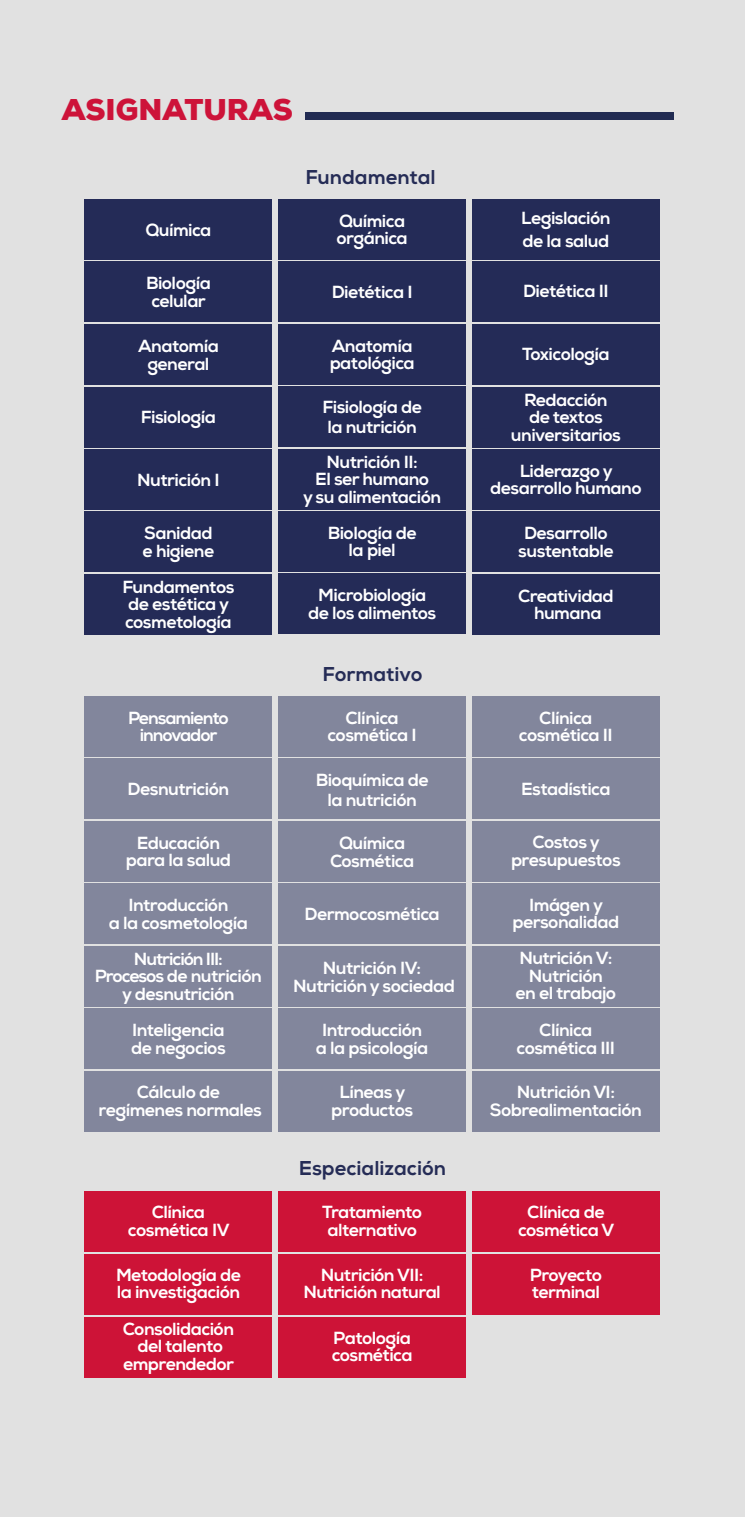
<style>
.page{position:relative;width:745px;height:1517px;background:#fff}
.page>*{position:absolute;margin:0;border:0;box-sizing:border-box;transform-origin:0 0}
.t1{font:900 30px "Nexa";color:#cd1339}
.t2{font:800 20px "Nexa";color:#252c56}
.t3{font:800 17.5px/17.5px "Nexa";letter-spacing:-.03em;color:#fff;text-align:center}
.t4{font:800 17.5px/17.5px "Nexa";letter-spacing:-.06em;color:#fff;text-align:center}
</style>
<div class="page">
<div style="left:0;top:0;width:744px;height:1517px;background:#e1e1e1"></div>
<div style="left:85px;top:199px;width:187px;height:61px;background:#242b57"></div>
<div style="left:85px;top:696px;width:187px;height:60px;background:#82869c"></div>
<div style="left:85px;top:1191px;width:187px;height:61px;background:#cd1337"></div>
<div style="left:85px;top:325px;width:187px;height:60px;background:#242b57"></div>
<div style="left:85px;top:821px;width:187px;height:60px;background:#82869c"></div>
<div style="left:85px;top:1317px;width:187px;height:60px;background:#cd1337"></div>
<div style="left:85px;top:449px;width:187px;height:61px;background:#242b57"></div>
<div style="left:85px;top:946px;width:187px;height:60px;background:#82869c"></div>
<div style="left:85px;top:262px;width:187px;height:60px;background:#242b57"></div>
<div style="left:85px;top:758px;width:187px;height:60px;background:#82869c"></div>
<div style="left:85px;top:1254px;width:187px;height:60px;background:#cd1337"></div>
<div style="left:85px;top:387px;width:187px;height:60px;background:#242b57"></div>
<div style="left:85px;top:884px;width:187px;height:60px;background:#82869c"></div>
<div style="left:85px;top:512px;width:187px;height:60px;background:#242b57"></div>
<div style="left:85px;top:574px;width:187px;height:60px;background:#242b57"></div>
<div style="left:85px;top:1008px;width:187px;height:60px;background:#82869c"></div>
<div style="left:85px;top:1071px;width:187px;height:60px;background:#82869c"></div>
<div style="left:278px;top:199px;width:187px;height:61px;background:#242b57"></div>
<div style="left:278px;top:696px;width:187px;height:60px;background:#82869c"></div>
<div style="left:278px;top:1191px;width:187px;height:61px;background:#cd1337"></div>
<div style="left:278px;top:324px;width:187px;height:60px;background:#242b57"></div>
<div style="left:278px;top:821px;width:187px;height:60px;background:#82869c"></div>
<div style="left:278px;top:1317px;width:187px;height:60px;background:#cd1337"></div>
<div style="left:278px;top:449px;width:187px;height:60px;background:#242b57"></div>
<div style="left:278px;top:946px;width:187px;height:60px;background:#82869c"></div>
<div style="left:278px;top:261px;width:187px;height:61px;background:#242b57"></div>
<div style="left:278px;top:758px;width:187px;height:60px;background:#82869c"></div>
<div style="left:278px;top:1254px;width:187px;height:60px;background:#cd1337"></div>
<div style="left:278px;top:387px;width:187px;height:60px;background:#242b57"></div>
<div style="left:278px;top:884px;width:187px;height:60px;background:#82869c"></div>
<div style="left:278px;top:511px;width:187px;height:61px;background:#242b57"></div>
<div style="left:278px;top:574px;width:187px;height:60px;background:#242b57"></div>
<div style="left:278px;top:1008px;width:187px;height:60px;background:#82869c"></div>
<div style="left:278px;top:1071px;width:187px;height:60px;background:#82869c"></div>
<div style="left:472px;top:199px;width:187px;height:61px;background:#242b57"></div>
<div style="left:472px;top:696px;width:187px;height:60px;background:#82869c"></div>
<div style="left:472px;top:1191px;width:187px;height:61px;background:#cd1337"></div>
<div style="left:472px;top:261px;width:187px;height:60px;background:#242b57"></div>
<div style="left:472px;top:821px;width:187px;height:60px;background:#82869c"></div>
<div style="left:472px;top:449px;width:187px;height:61px;background:#242b57"></div>
<div style="left:472px;top:946px;width:187px;height:60px;background:#82869c"></div>
<div style="left:472px;top:324px;width:187px;height:60px;background:#242b57"></div>
<div style="left:472px;top:758px;width:187px;height:60px;background:#82869c"></div>
<div style="left:472px;top:1254px;width:187px;height:60px;background:#cd1337"></div>
<div style="left:472px;top:387px;width:187px;height:60px;background:#242b57"></div>
<div style="left:472px;top:884px;width:187px;height:60px;background:#82869c"></div>
<div style="left:472px;top:512px;width:187px;height:60px;background:#242b57"></div>
<div style="left:472px;top:574px;width:187px;height:60px;background:#242b57"></div>
<div style="left:472px;top:1008px;width:187px;height:60px;background:#82869c"></div>
<div style="left:472px;top:1071px;width:187px;height:60px;background:#82869c"></div>
<div style="left:305px;top:112px;width:368px;height:7px;background:#212b52"></div>
<h1 class="t1" style="left:62px;top:90px;width:232px">ASIGNATURAS</h1>
<p class="t3" style="left:145px;top:221px;width:68px">Química</p>
<p class="t3" style="left:146px;top:275px;width:66px">Biología celular</p>
<p class="t3" style="left:138px;top:338px;width:82px">Anatomía general</p>
<p class="t3" style="left:141px;top:409px;width:77px">Fisiología</p>
<p class="t3" style="left:137px;top:471px;width:84px">Nutrición I</p>
<p class="t3" style="left:142px;top:525px;width:73px;text-align:left">Sanidad e higiene</p>
<p class="t3" style="left:122px;top:578px;width:113px;text-align:left">Fundamentos de estética y cosmetología</p>
<p class="t4" style="left:128px;top:709px;width:102px">Pensamiento innovador</p>
<p class="t3" style="left:127px;top:780px;width:103px">Desnutrición</p>
<p class="t3" style="left:126px;top:834px;width:107px">Educación para la salud</p>
<p class="t3" style="left:109px;top:896px;width:141px">Introducción<br>a la cosmetología</p>
<p class="t2" style="left:305px;top:165px;width:132px">Fundamental</p>
<p class="t3" style="left:336px;top:212px;width:73px;text-align:left">Química orgánica</p>
<p class="t3" style="left:331px;top:283px;width:82px">Dietética I</p>
<p class="t3" style="left:329px;top:337px;width:86px;text-align:left">Anatomía patológica</p>
<p class="t3" style="left:322px;top:397px;width:101px;line-height:20px;text-align:left">Fisiología de la nutrición</p>
<p class="t3" style="left:303px;top:453px;width:140px">Nutrición II:<br>El ser humano<br>y su alimentación</p>
<p class="t3" style="left:327px;top:524px;width:90px">Biología de la piel</p>
<p class="t3" style="left:308px;top:587px;width:130px">Microbiología de los alimentos</p>
<p class="t2" style="left:322px;top:661px;width:101px">Formativo</p>
<p class="t3" style="left:327px;top:709px;width:91px">Clínica cosmética I</p>
<p class="t3" style="left:315px;top:770px;width:114px;line-height:20px">Bioquímica de la nutrición</p>
<p class="t3" style="left:330px;top:834px;width:86px">Química<br>Cosmética</p>
<p class="t3" style="left:304px;top:906px;width:137px">Dermocosmética</p>
<p class="t3" style="left:95px;top:950px;width:168px">Nutrición III:<br>Procesos de nutrición y desnutrición</p>
<p class="t3" style="left:131px;top:1021px;width:96px;text-align:left">Inteligencia de negocios</p>
<p class="t3" style="left:99px;top:1083px;width:165px">Cálculo de regímenes normales</p>
<p class="t3" style="left:128px;top:1203px;width:103px">Clínica cosmética IV</p>
<p class="t3" style="left:116px;top:1266px;width:126px;text-align:left">Metodología de la investigación</p>
<p class="t3" style="left:123px;top:1320px;width:113px">Consolidación del talento emprendedor</p>
<p class="t3" style="left:293px;top:959px;width:163px">Nutrición IV:<br>Nutrición y sociedad</p>
<p class="t3" style="left:315px;top:1021px;width:114px">Introducción a la psicología</p>
<p class="t3" style="left:331px;top:1084px;width:83px">Líneas y productos</p>
<p class="t2" style="left:298px;top:1156px;width:149px">Especialización</p>
<p class="t3" style="left:322px;top:1203px;width:101px;text-align:left">Tratamiento alternativo</p>
<p class="t3" style="left:303px;top:1266px;width:139px">Nutrición VII:<br>Nutrición natural</p>
<p class="t3" style="left:331px;top:1329px;width:82px;text-align:left">Patología cosmética</p>
<p class="t3" style="left:521px;top:207px;width:91px;line-height:22.5px;text-align:left">Legislación de la salud</p>
<p class="t3" style="left:523px;top:283px;width:87px">Dietética II</p>
<p class="t3" style="left:522px;top:346px;width:89px">Toxicología</p>
<p class="t3" style="left:510px;top:391px;width:111px">Redacción<br>de textos universitarios</p>
<p class="t3" style="left:490px;top:462px;width:153px">Liderazgo y desarrollo humano</p>
<p class="t3" style="left:518px;top:525px;width:97px">Desarrollo sustentable</p>
<p class="t3" style="left:517px;top:587px;width:97px">Creatividad humana</p>
<p class="t3" style="left:518px;top:709px;width:95px">Clínica cosmética II</p>
<p class="t3" style="left:521px;top:780px;width:91px">Estadística</p>
<p class="t3" style="left:510px;top:833px;width:111px">Costos y presupuestos</p>
<p class="t3" style="left:512px;top:896px;width:108px">Imágen y personalidad</p>
<p class="t3" style="left:515px;top:949px;width:102px">Nutrición V:<br>Nutrición<br>en el trabajo</p>
<p class="t3" style="left:516px;top:1021px;width:100px">Clínica cosmética III</p>
<p class="t3" style="left:489px;top:1084px;width:153px">Nutrición VI:<br>Sobrealimentación</p>
<p class="t3" style="left:517px;top:1203px;width:98px">Clínica de cosmética V</p>
<p class="t3" style="left:529px;top:1266px;width:74px;text-align:left">Proyecto terminal</p>
</div>
